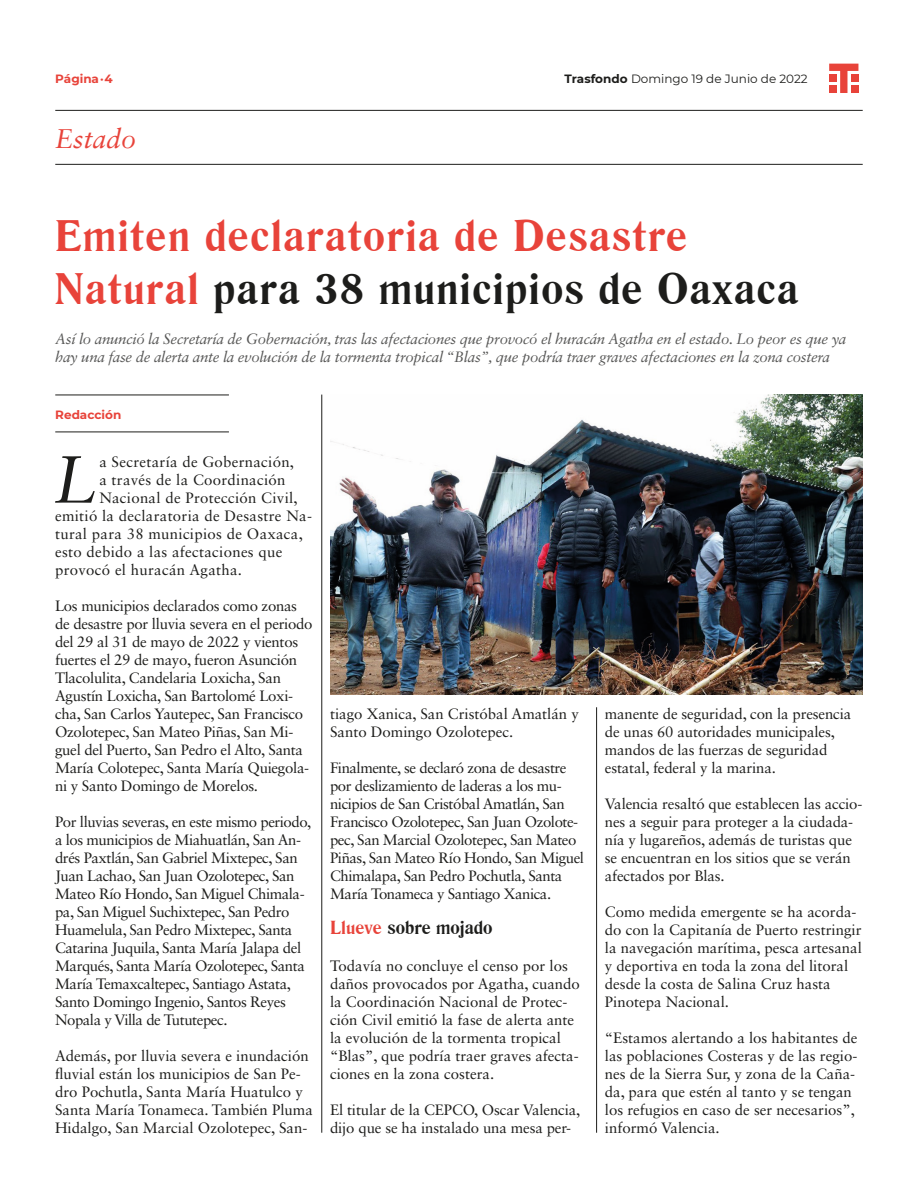
<style>
.page{position:relative;width:918px;height:1188px;background:#fff}
.page>*{position:absolute;margin:0;border:0;box-sizing:border-box;transform-origin:0 0}
.t1{font:italic 66.6px "Sabon LT Std";color:#1d1d1b}
.t2{font:700 42px/52.5px "Romana BT";letter-spacing:.03em;color:#e8433a}
.t3{font:italic 27px "Sabon LT Std";color:#e8433a}
.t4{font:700 18px "Romana BT";color:#1d1d1b}
.t5{font:15px/18px "Sabon LT Std";letter-spacing:-.01em;color:#1d1d1b}
.t6{font:15px/18px "Sabon LT Std";letter-spacing:-.03em;color:#1d1d1b}
.t7{font:italic 15px/18px "Sabon LT Std";letter-spacing:-.02em;color:#575756}
.t8{font:15px "Sabon LT Std";letter-spacing:.02em;color:#1d1d1b}
.t9{font:12px "Montserrat";color:#1d1d1b}
.AUTOR{font:700 12px "Montserrat";color:#e8433a}
.s1{font-weight:700}
.s2{color:#1d1d1b}
.s3{color:#e8433a}
</style>
<div class="page">
<svg style="left:829px;top:64px;width:29px;height:29px"></svg>
<div style="left:829px;top:86px;width:8px;height:7px;background:#e8433a"></div>
<div style="left:829px;top:75px;width:8px;height:7px;background:#e8433a"></div>
<div style="left:851px;top:86px;width:7px;height:7px;background:#e8433a"></div>
<div style="left:851px;top:75px;width:7px;height:7px;background:#e8433a"></div>
<hr style="left:55px;top:110px;width:808px;height:1px;background:#1d1d1b">
<hr style="left:55px;top:164px;width:808px;height:1px;background:#1d1d1b">
<hr style="left:55px;top:395px;width:174px;height:1px;background:#1d1d1b">
<hr style="left:55px;top:432px;width:174px;height:1px;background:#1d1d1b">
<hr style="left:321px;top:395px;width:1px;height:738px;background:#1d1d1b">
<hr style="left:596px;top:707px;width:1px;height:426px;background:#1d1d1b">
<img style="left:330px;top:395px;width:533px;height:300px">
<p class="AUTOR" style="left:55px;top:70px;width:59px">Página · 4</p>
<p class="t9" style="left:565px;top:70px;width:245px"><span class="s1">Trasfondo</span> Domingo 19 de Junio de 2022</p>
<p class="t3" style="left:55px;top:123px;width:83px">Estado</p>
<p class="t2" style="left:55px;top:210px;width:745px">Emiten declaratoria de Desastre<br>Natural <span class="s2">para 38 municipios de Oaxaca</span></p>
<p class="t7" style="left:55px;top:330px;width:792px">Así lo anunció la Secretaría de Gobernación, tras las afectaciones que provocó el huracán Agatha en el estado. Lo peor es que ya hay una fase de alerta ante la evolución de la tormenta tropical “Blas”, que podría traer graves afectaciones en la zona costera</p>
<p class="AUTOR" style="left:55px;top:406px;width:68px">Redacción</p>
<p class="t1" style="left:53px;top:441px;width:46px">L</p>
<p class="t8" style="left:99px;top:453px;width:196px">a Secretaría de Gobernación,</p>
<p class="t8" style="left:99px;top:471px;width:188px">a través de la Coordinación</p>
<p class="t8" style="left:99px;top:489px;width:200px">Nacional de Protección Civil,</p>
<p class="t8" style="left:55px;top:507px;width:258px">emitió la declaratoria de Desastre Na-</p>
<p class="t8" style="left:55px;top:525px;width:249px">tural para 38 municipios de Oaxaca,</p>
<p class="t8" style="left:55px;top:543px;width:229px">esto debido a las afectaciones que</p>
<p class="t8" style="left:55px;top:561px;width:188px">provocó el huracán Agatha.</p>
<p class="t5" style="left:55px;top:596px;width:259px">Los municipios declarados como zonas de desastre por lluvia severa en el periodo del 29 al 31 de mayo de 2022 y vientos fuertes el 29 de mayo, fueron Asunción Tlacolulita, Candelaria Loxicha, San Agustín Loxicha, San Bartolomé Loxi&shy;cha, San Carlos Yautepec, San Francisco Ozolotepec, San Mateo Piñas, San Mi&shy;guel del Puerto, San Pedro el Alto, Santa María Colotepec, Santa María Quiegola&shy;ni y Santo Domingo de Morelos.</p>
<p class="t6" style="left:55px;top:812px;width:258px">Por lluvias severas, en este mismo periodo, a los municipios de Miahuatlán, San An&shy;drés Paxtlán, San Gabriel Mixtepec, San Juan Lachao, San Juan Ozolotepec, San Mateo Río Hondo, San Miguel Chimala&shy;pa, San Miguel Suchixtepec, San Pedro Huamelula, San Pedro Mixtepec, Santa Catarina Juquila, Santa María Jalapa del Marqués, Santa María Ozolotepec, Santa María Temaxcaltepec, Santiago Astata, Santo Domingo Ingenio, Santos Reyes Nopala y Villa de Tututepec.</p>
<p class="t5" style="left:55px;top:1046px;width:259px">Además, por lluvia severa e inundación fluvial están los municipios de San Pe&shy;dro Pochutla, Santa María Huatulco y Santa María Tonameca. También Pluma Hidalgo, San Marcial Ozolotepec, San-</p>
<p class="t5" style="left:330px;top:704px;width:250px">tiago Xanica, San Cristóbal Amatlán y<br>Santo Domingo Ozolotepec.</p>
<p class="t6" style="left:330px;top:758px;width:256px">Finalmente, se declaró zona de desastre por deslizamiento de laderas a los mu&shy;nicipios de San Cristóbal Amatlán, San Francisco Ozolotepec, San Juan Ozolote&shy;pec, San Marcial Ozolotepec, San Mateo Piñas, San Mateo Río Hondo, San Miguel Chimalapa, San Pedro Pochutla, Santa María Tonameca y Santiago Xanica.</p>
<p class="t4" style="left:330px;top:916px;width:164px"><span class="s3">Llueve</span> sobre mojado</p>
<p class="t5" style="left:330px;top:956px;width:251px">Todavía no concluye el censo por los daños provocados por Agatha, cuando la Coordinación Nacional de Protec&shy;ción Civil emitió la fase de alerta ante la evolución de la tormenta tropical “Blas”, que podría traer graves afecta&shy;ciones en la zona costera.</p>
<p class="t5" style="left:330px;top:1100px;width:252px">El titular de la CEPCO, Oscar Valencia, dijo que se ha instalado una mesa per-</p>
<p class="t5" style="left:605px;top:704px;width:248px">manente de seguridad, con la presencia de unas 60 autoridades municipales, mandos de las fuerzas de seguridad estatal, federal y la marina.</p>
<p class="t5" style="left:605px;top:794px;width:259px">Valencia resaltó que establecen las accio&shy;nes a seguir para proteger a la ciudada&shy;nía y lugareños, además de turistas que se encuentran en los sitios que se verán afectados por Blas.</p>
<p class="t5" style="left:605px;top:902px;width:258px">Como medida emergente se ha acorda&shy;do con la Capitanía de Puerto restringir la navegación marítima, pesca artesanal y deportiva en toda la zona del litoral desde la costa de Salina Cruz hasta Pinotepa Nacional.</p>
<p class="t5" style="left:605px;top:1028px;width:254px">“Estamos alertando a los habitantes de las poblaciones Costeras y de las regio&shy;nes de la Sierra Sur, y zona de la Caña&shy;da, para que estén al tanto y se tengan los refugios en caso de ser necesarios”, informó Valencia.</p>
</div>
